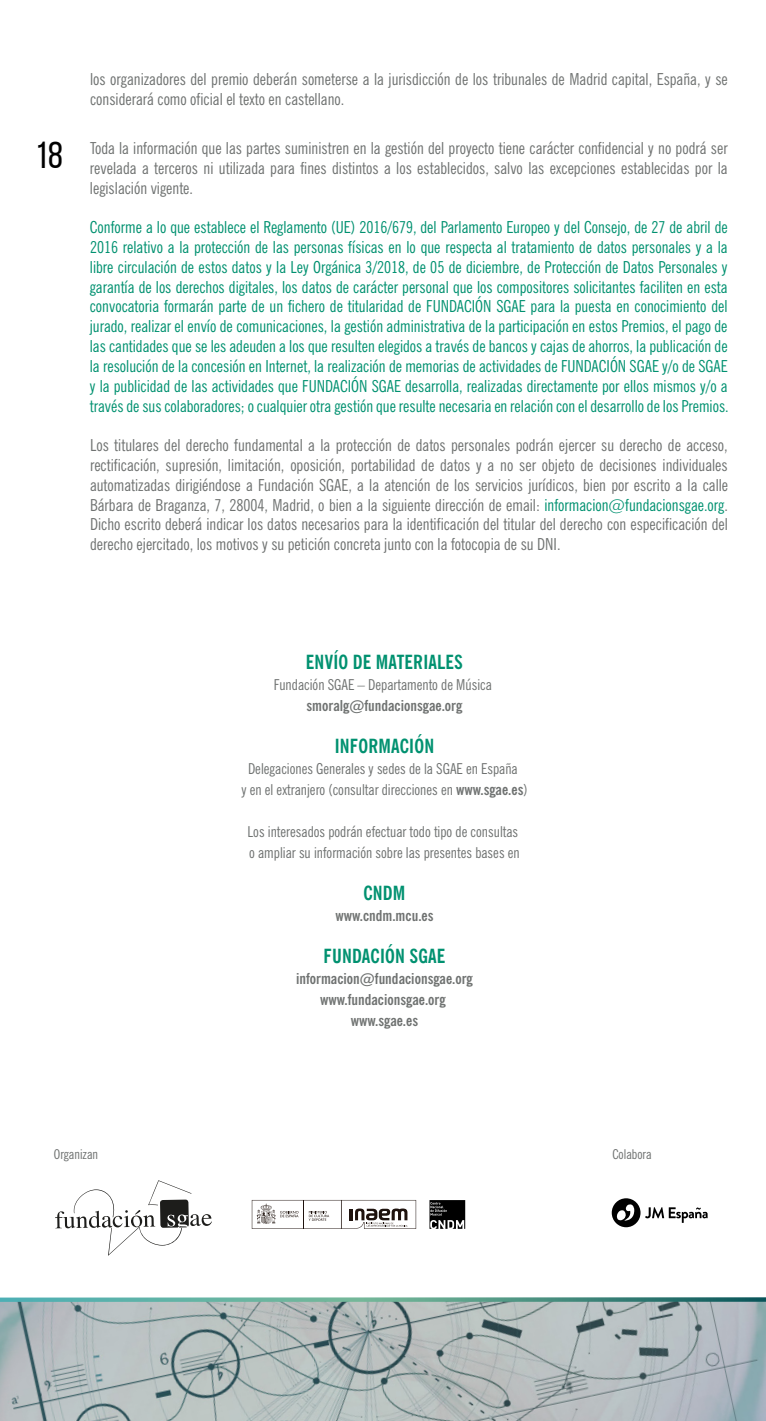
<style>
.page{position:relative;width:766px;height:1421px;background:#fff}
.page>*{position:absolute;margin:0;border:0;box-sizing:border-box;transform-origin:0 0}
.t1{font:37.5px "Bebas Neue";color:#000}
.t2{font:700 condensed 19.5px "News Gothic BT";letter-spacing:.01em;color:#009170}
.t3{font:condensed 16.5px/19.8px "News Gothic BT";color:#009170;text-align:justify}
.t4{font:condensed 16.5px/19.8px "News Gothic BT";color:#6f7271;text-align:justify}
.t5{font:condensed 15px/21px "News Gothic BT";color:#6f7271;text-align:center}
.t6{font:700 condensed 15px/21px "News Gothic BT";color:#6f7271;text-align:center}
.t7{font:condensed 13.5px "News Gothic BT";color:#6f7271}
.s1{color:#009170}
.s2{font-weight:700}
</style>
<div class="page">
<img style="left:0;top:1301px;width:765px;height:119px">
<svg style="left:611px;top:1198px;width:96px;height:29px"></svg>
<svg style="left:252px;top:1199px;width:164px;height:29px"></svg>
<svg style="left:429px;top:1200px;width:36px;height:29px"></svg>
<svg style="left:55px;top:1180px;width:157px;height:75px"></svg>
<svg style="left:0;top:1297px;width:765px;height:4px;background:#63a79b"></svg>
<p class="t4" style="left:90px;top:69px;width:639px">los organizadores del premio deberán someterse a la jurisdicción de los tribunales de Madrid capital, España, y se considerará como oficial el texto en castellano.</p>
<h1 class="t1" style="left:35px;top:135px;width:29px">18</h1>
<p class="t4" style="left:90px;top:138px;width:639px">Toda la información que las partes suministren en la gestión del proyecto tiene carácter confidencial y no podrá ser revelada a terceros ni utilizada para fines distintos a los establecidos, salvo las excepciones establecidas por la legislación vigente.</p>
<p class="t3" style="left:90px;top:217px;width:640px">Conforme a lo que establece el Reglamento (UE) 2016/679, del Parlamento Europeo y del Consejo, de 27 de abril de 2016 relativo a la protección de las personas físicas en lo que respecta al tratamiento de datos personales y a la libre circulación de estos datos y la Ley Orgánica 3/2018, de 05 de diciembre, de Protección de Datos Personales y garantía de los derechos digitales, los datos de carácter personal que los compositores solicitantes faciliten en esta convocatoria formarán parte de un fichero de titularidad de FUNDACIÓN SGAE para la puesta en conocimiento del jurado, realizar el envío de comunicaciones, la gestión administrativa de la participación en estos Premios, el pago de las cantidades que se les adeuden a los que resulten elegidos a través de bancos y cajas de ahorros, la publicación de la resolución de la concesión en Internet, la realización de memorias de actividades de FUNDACIÓN SGAE y/o de SGAE y la publicidad de las actividades que FUNDACIÓN SGAE desarrolla, realizadas directamente por ellos mismos y/o a través de sus colaboradores; o cualquier otra gestión que resulte necesaria en relación con el desarrollo de los Premios.</p>
<p class="t4" style="left:90px;top:435px;width:639px">Los titulares del derecho fundamental a la protección de datos personales podrán ejercer su derecho de acceso, rectificación, supresión, limitación, oposición, portabilidad de datos y a no ser objeto de decisiones individuales automatizadas dirigiéndose a Fundación SGAE, a la atención de los servicios jurídicos, bien por escrito a la calle Bárbara de Braganza, 7, 28004, Madrid, o bien a la siguiente dirección de email: <span class="s1">informacion@fundacionsgae.org</span>.<br>Dicho escrito deberá indicar los datos necesarios para la identificación del titular del derecho con especificación del derecho ejercitado, los motivos y su petición concreta junto con la fotocopia de su DNI.</p>
<p class="t2" style="left:306px;top:650px;width:158px">ENVÍO DE MATERIALES</p>
<p class="t5" style="left:274px;top:674px;width:219px">Fundación SGAE – Departamento de Música</p>
<p class="t6" style="left:306px;top:695px;width:157px">smoralg@fundacionsgae.org</p>
<p class="t2" style="left:334px;top:734px;width:101px">INFORMACIÓN</p>
<p class="t5" style="left:241px;top:758px;width:287px">Delegaciones Generales y sedes de la SGAE en España<br>y en el extranjero (consultar direcciones en <span class="s2">www.sgae.es</span>)</p>
<p class="t5" style="left:247px;top:821px;width:273px;text-align:left">Los interesados podrán efectuar todo tipo de consultas o ampliar su información sobre las presentes bases en</p>
<p class="t2" style="left:363px;top:881px;width:44px">CNDM</p>
<p class="t6" style="left:335px;top:905px;width:100px">www.cndm.mcu.es</p>
<p class="t2" style="left:323px;top:944px;width:123px">FUNDACIÓN SGAE</p>
<p class="t6" style="left:296px;top:968px;width:178px">informacion@fundacionsgae.org www.fundacionsgae.org www.sgae.es</p>
<p class="t7" style="left:54px;top:1146px;width:46px">Organizan</p>
<p class="t7" style="left:612px;top:1146px;width:41px">Colabora</p>
</div>
